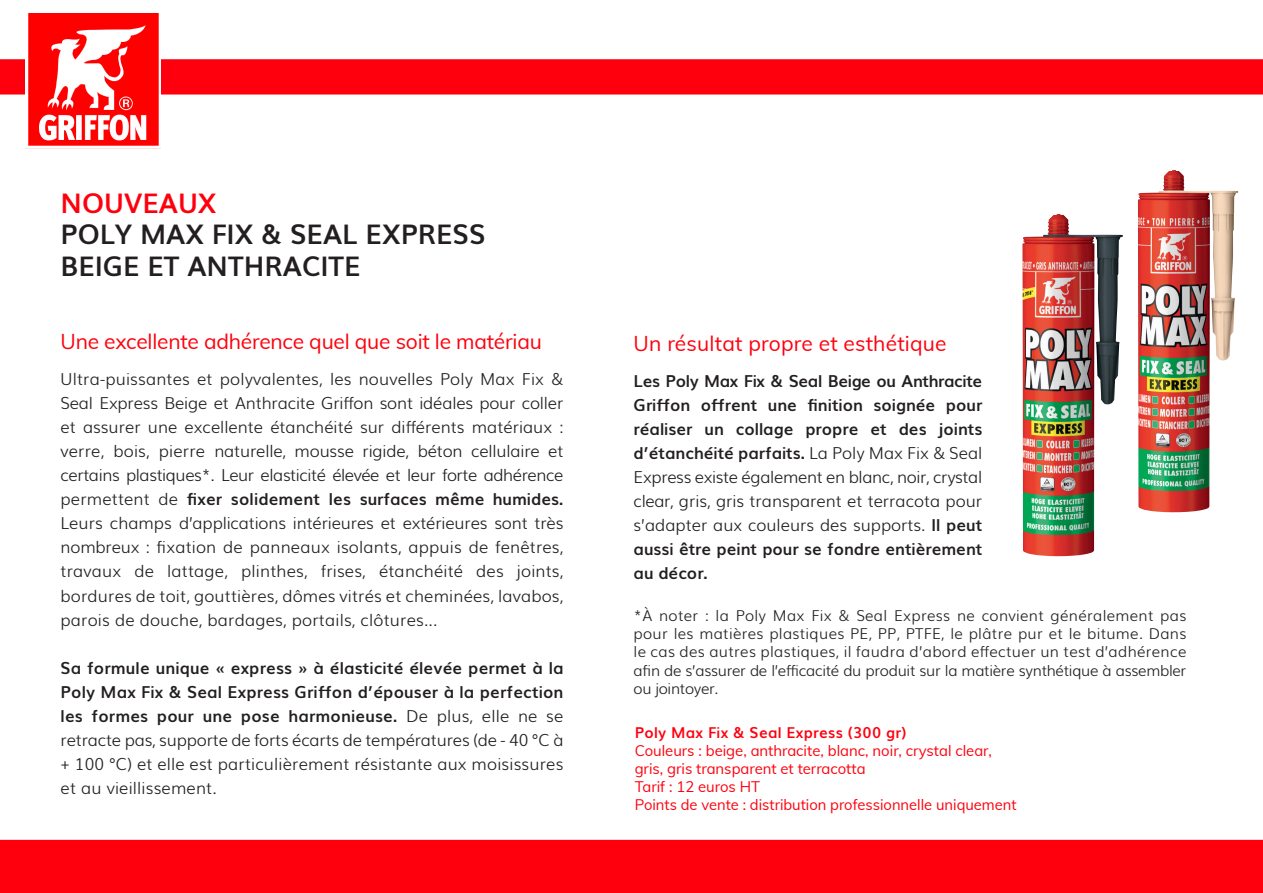
<style>
.page{position:relative;width:1263px;height:893px;background:#fff}
.page>*{position:absolute;margin:0;border:0;box-sizing:border-box;transform-origin:0 0}
.t1{font:700 27px "Muli";color:#231f20}
.t2{font:700 27px "Muli";color:#fe000d}
.t3{font:21px "Muli";letter-spacing:-.01em;color:#fe000d}
.t4{font:21px "Muli";letter-spacing:.01em;color:#fe000d}
.t5{font:300 16.5px/24px "Muli";letter-spacing:.01em;color:#231f20;text-align:justify}
.t6{font:700 16.5px/24px "Muli";color:#231f20;text-align:justify}
.t7{font:300 15px/18px "Muli";letter-spacing:-.02em;color:#231f20;text-align:justify}
.t8{font:15px "Muli";color:#fe000d}
.t9{font:700 15px "Muli";letter-spacing:.02em;color:#fe000d}
.s1{font-weight:700}
.s2{font-weight:300}
</style>
<div class="page">
<div style="left:0;top:840px;width:1263px;height:53px;background:#fe000d"></div>
<div style="left:0;top:59px;width:1263px;height:36px;background:#fe000d"></div>
<img style="left:26px;top:14px;width:135px;height:135px">
<img style="left:1138px;top:170px;width:100px;height:342px">
<img style="left:1022px;top:214px;width:101px;height:342px">
<p class="t2" style="left:61px;top:182px;width:157px">NOUVEAUX</p>
<p class="t1" style="left:61px;top:213px;width:427px">POLY MAX FIX &amp; SEAL EXPRESS</p>
<p class="t1" style="left:61px;top:245px;width:302px">BEIGE ET ANTHRACITE</p>
<p class="t3" style="left:61px;top:327px;width:483px">Une excellente adhérence quel que soit le matériau</p>
<p class="t5" style="left:61px;top:366px;width:504px">Ultra-puissantes et polyvalentes, les nouvelles Poly Max Fix &amp; Seal Express Beige et Anthracite Griffon sont idéales pour coller et assurer une excellente étanchéité sur différents matériaux :</p>
<p class="t5" style="left:61px;top:438px;width:504px">verre, bois, pierre naturelle, mousse rigide, béton cellulaire et certains plastiques*. Leur elasticité élevée et leur forte adhérence permettent de <span class="s1">fixer solidement les surfaces même humides.<br></span>Leurs champs d’applications intérieures et extérieures sont très nombreux : fixation de panneaux isolants, appuis de fenêtres, travaux de lattage, plinthes, frises, étanchéité des joints, bordures de toit, gouttières, dômes vitrés et cheminées, lavabos, parois de douche, bardages, portails, clôtures...</p>
<p class="t5" style="left:61px;top:654px;width:504px"><span class="s1">Sa formule unique « express » à élasticité élevée permet à la Poly Max Fix &amp; Seal Express Griffon d’épouser à la perfection les formes pour une pose harmonieuse.</span> De plus, elle ne se retracte pas, supporte de forts écarts de températures (de - 40 °C à + 100 °C) et elle est particulièrement résistante aux moisissures et au vieillissement.</p>
<p class="t4" style="left:634px;top:329px;width:315px">Un résultat propre et esthétique</p>
<p class="t6" style="left:634px;top:368px;width:350px">Les Poly Max Fix &amp; Seal Beige ou Anthracite Griffon offrent une finition soignée pour réaliser un collage propre et des joints d’étanchéité parfaits. <span class="s2">La Poly Max Fix &amp; Seal Express existe également en blanc, noir, crystal clear, gris, gris transparent et terracota pour s’adapter aux couleurs des supports.</span> Il peut aussi être peint pour se fondre entièrement au décor.</p>
<p class="t7" style="left:634px;top:606px;width:554px">*À noter : la Poly Max Fix &amp; Seal Express ne convient généralement pas pour les matières plastiques PE, PP, PTFE, le plâtre pur et le bitume. Dans le cas des autres plastiques, il faudra d’abord effectuer un test d’adhérence afin de s’assurer de l’efficacité du produit sur la matière synthétique à assembler ou jointoyer.</p>
<p class="t9" style="left:635px;top:721px;width:273px">Poly Max Fix &amp; Seal Express (300 gr)</p>
<p class="t8" style="left:635px;top:740px;width:359px">Couleurs : beige, anthracite, blanc, noir, crystal clear,</p>
<p class="t8" style="left:635px;top:758px;width:232px">gris, gris transparent et terracotta</p>
<p class="t8" style="left:635px;top:776px;width:127px">Tarif : 12 euros HT</p>
<p class="t8" style="left:635px;top:794px;width:383px">Points de vente : distribution professionnelle uniquement</p>
</div>
